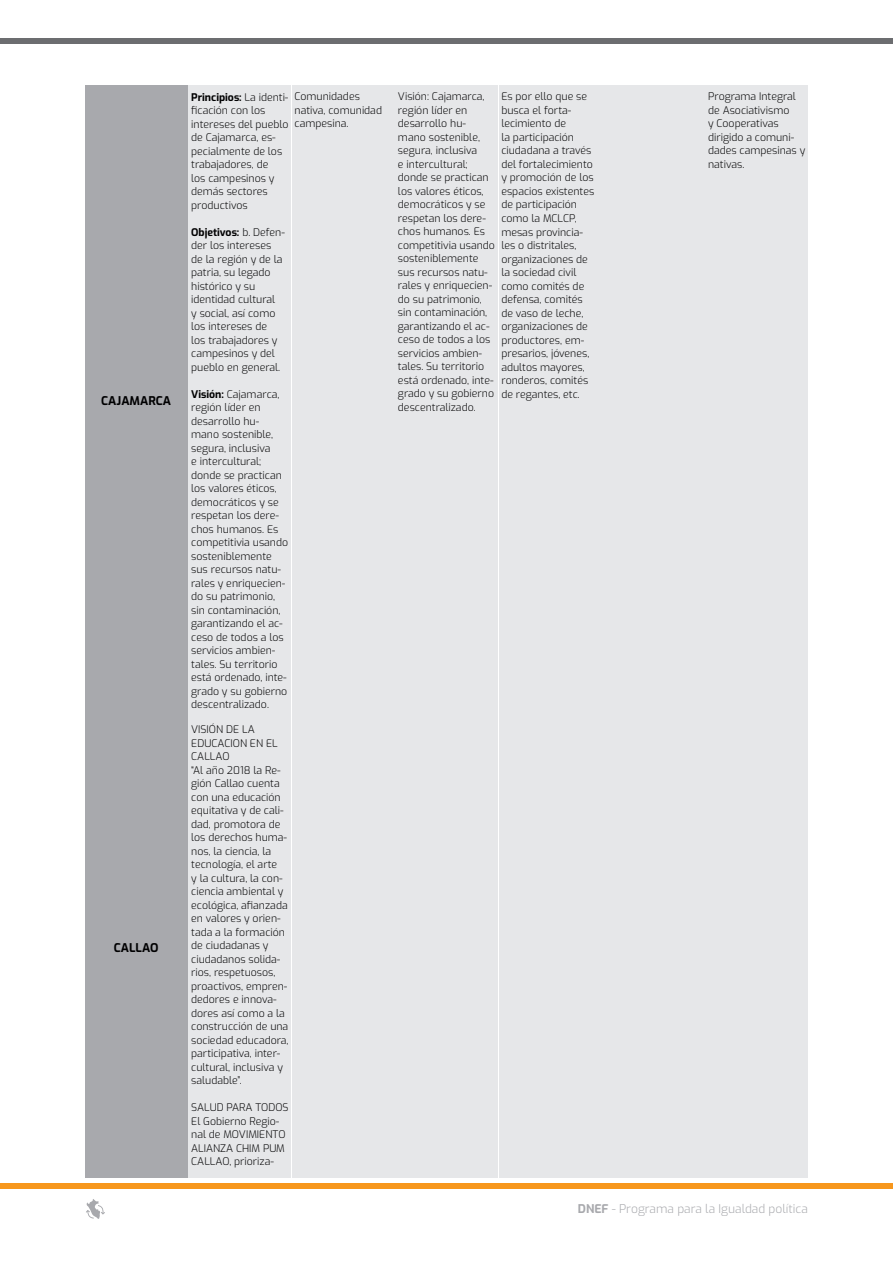
<style>
.page{position:relative;width:893px;height:1263px;background:#fff}
.page>*{position:absolute;margin:0;border:0;box-sizing:border-box;transform-origin:0 0}
.t1{font:300 12px "Exo";color:#a8a9ad}
.t2{font:700 12px "Exo";color:#000001}
.t3{font:300 10.5px/13.5px "Exo";color:#000001}
.s1{font-weight:700}
</style>
<div class="page">
<div style="left:85px;top:85px;width:102px;height:631px;background:#a8a9ad"></div>
<div style="left:85px;top:718px;width:102px;height:460px;background:#a8a9ad"></div>
<div style="left:189px;top:85px;width:102px;height:631px;background:#e6e7e9"></div>
<div style="left:189px;top:718px;width:102px;height:460px;background:#e6e7e9"></div>
<div style="left:292px;top:85px;width:102px;height:631px;background:#e6e7e9"></div>
<div style="left:292px;top:718px;width:102px;height:460px;background:#e6e7e9"></div>
<div style="left:395px;top:85px;width:103px;height:631px;background:#e6e7e9"></div>
<div style="left:395px;top:718px;width:103px;height:460px;background:#e6e7e9"></div>
<div style="left:499px;top:85px;width:102px;height:631px;background:#e6e7e9"></div>
<div style="left:499px;top:718px;width:102px;height:460px;background:#e6e7e9"></div>
<div style="left:602px;top:85px;width:103px;height:631px;background:#e6e7e9"></div>
<div style="left:602px;top:718px;width:103px;height:460px;background:#e6e7e9"></div>
<div style="left:706px;top:85px;width:102px;height:631px;background:#e6e7e9"></div>
<div style="left:706px;top:718px;width:102px;height:460px;background:#e6e7e9"></div>
<div style="left:0;top:1183px;width:893px;height:5px;background:#f7971d"></div>
<svg style="left:86px;top:1199px;width:19px;height:20px"></svg>
<div style="left:0;top:39px;width:893px;height:5px;background:#6c6d70"></div>
<p class="t2" style="left:101px;top:391px;width:71px">CAJAMARCA</p>
<p class="t2" style="left:114px;top:938px;width:46px">CALLAO</p>
<p class="t3" style="left:295px;top:89px;width:89px">Comunidades nativa, comunidad campesina.</p>
<p class="t3" style="left:398px;top:89px;width:98px">Visión: Cajamarca, región líder en desarrollo hu&shy;mano sostenible, segura, inclusiva<br>e intercultural; donde se practican los valores éticos, democráticos y se respetan los dere&shy;chos humanos. Es competitivia usando sosteniblemente sus recursos natu&shy;rales y enriquecien&shy;do su patrimonio, sin contaminación, garantizando el ac&shy;ceso de todos a los servicios ambien&shy;tales. Su territorio está ordenado, inte&shy;grado y su gobierno descentralizado.</p>
<p class="t3" style="left:501px;top:89px;width:94px">Es por ello que se busca el forta&shy;lecimiento de<br>la participación ciudadana a través del fortalecimiento y promoción de los espacios existentes de participación como la MCLCP, mesas provincia&shy;les o distritales, organizaciones de la sociedad civil como comités de defensa, comités de vaso de leche, organizaciones de productores, em&shy;presarios, jóvenes, adultos mayores, ronderos, comités de regantes, etc.</p>
<p class="t3" style="left:191px;top:89px;width:99px"><span class="s1">Principios:</span> La identi&shy;ficación con los intereses del pueblo de Cajamarca, es&shy;pecialmente de los trabajadores, de<br>los campesinos y demás sectores productivos</p>
<p class="t3" style="left:191px;top:224px;width:95px"><span class="s1">Objetivos:</span> b. Defen&shy;der los intereses de la región y de la patria, su legado histórico y su identidad cultural<br>y social, así como los intereses de<br>los trabajadores y campesinos y del pueblo en general.</p>
<p class="t3" style="left:191px;top:386px;width:98px"><span class="s1">Visión:</span> Cajamarca, región líder en desarrollo hu&shy;mano sostenible, segura, inclusiva<br>e intercultural; donde se practican los valores éticos, democráticos y se respetan los dere&shy;chos humanos. Es competitivia usando sosteniblemente sus recursos natu&shy;rales y enriquecien&shy;do su patrimonio, sin contaminación, garantizando el ac&shy;ceso de todos a los servicios ambien&shy;tales. Su territorio está ordenado, inte&shy;grado y su gobierno descentralizado.</p>
<p class="t3" style="left:191px;top:722px;width:99px">VISIÓN DE LA<br>EDUCACION EN EL<br>CALLAO<br>“Al año 2018 la Re&shy;gión Callao cuenta con una educación equitativa y de cali&shy;dad, promotora de los derechos huma&shy;nos, la ciencia, la tecnología, el arte<br>y la cultura, la con&shy;ciencia ambiental y ecológica, afianzada en valores y orien&shy;tada a la formación de ciudadanas y ciudadanos solida&shy;rios, respetuosos, proactivos, empren&shy;dedores e innova&shy;dores así como a la construcción de una sociedad educadora, participativa, inter&shy;cultural, inclusiva y saludable”.</p>
<p class="t3" style="left:191px;top:1100px;width:99px">SALUD PARA TODOS<br>El Gobierno Regio&shy;nal de MOVIMIENTO<br>ALIANZA CHIM PUM<br>CALLAO, prioriza-</p>
<p class="t3" style="left:708px;top:89px;width:99px">Programa Integral de Asociativismo<br>y Cooperativas dirigido a comuni&shy;dades campesinas y nativas.</p>
<p class="t1" style="left:578px;top:1200px;width:231px"><span class="s1">DNEF</span> - Programa para la Igualdad política</p>
</div>
